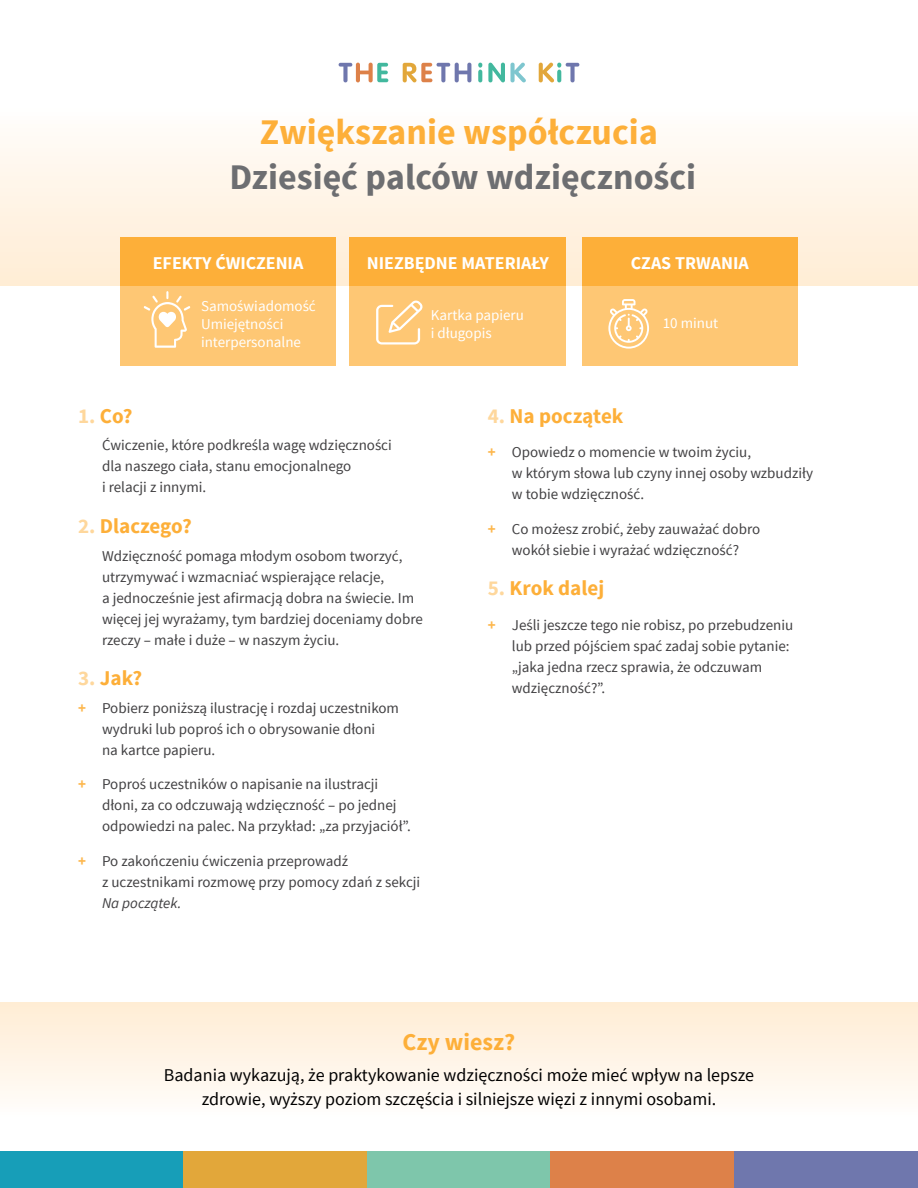
<style>
.page{position:relative;width:918px;height:1188px;background:#fff}
.page>*{position:absolute;margin:0;border:0;box-sizing:border-box;transform-origin:0 0}
.t1{font:700 36px "Source Sans Pro";color:#6d6e71}
.t2{font:700 36px "Source Sans Pro";color:#fdaf39}
.t3{font:700 24px "Source Sans Pro";color:#fdaf39}
.t4{font:700 21px "Source Sans Pro";color:#fdaf39}
.t5{font:18px/24px "Source Sans Pro";color:#000;text-align:center}
.t6{font:700 18px "Source Sans Pro";color:#fff}
.t7{font:15px/21px "Source Sans Pro";color:#414042}
.t8{font:15px/18px "Source Sans Pro";color:#fff}
.t9{font:italic 15px "Source Sans Pro";color:#414042}
.s1{color:#fed79c}
.s2{font-weight:700;color:#fdb74d}
</style>
<div class="page">
<svg style="left:0;top:1002px;width:918px;height:95px"></svg>
<div style="left:0;top:1151px;width:184px;height:37px;background:#179eb8"></div>
<div style="left:184px;top:1151px;width:183px;height:37px;background:#e2a73a"></div>
<div style="left:367px;top:1151px;width:184px;height:37px;background:#7ec6ab"></div>
<div style="left:550px;top:1151px;width:184px;height:37px;background:#dd8149"></div>
<div style="left:734px;top:1151px;width:184px;height:37px;background:#6f77ad"></div>
<div style="left:0;top:0;width:918px;height:286px;background:linear-gradient(to bottom,#fff,#ffeed8)"></div>
<svg style="left:403px;top:63px;width:68px;height:19px"></svg>
<svg style="left:488px;top:63px;width:38px;height:19px"></svg>
<svg style="left:478px;top:70px;width:4px;height:12px"></svg>
<svg style="left:478px;top:63px;width:4px;height:5px"></svg>
<svg style="left:539px;top:63px;width:40px;height:19px"></svg>
<svg style="left:339px;top:63px;width:49px;height:19px"></svg>
<div style="left:120px;top:237px;width:216px;height:129px;background:#fdaf39"></div>
<div style="left:120px;top:286px;width:216px;height:80px;background:#fec774"></div>
<svg style="left:144px;top:291px;width:46px;height:57px"></svg>
<div style="left:350px;top:237px;width:216px;height:129px;background:#fdaf39"></div>
<div style="left:350px;top:286px;width:216px;height:80px;background:#fec774"></div>
<div style="left:582px;top:237px;width:216px;height:129px;background:#fdaf39"></div>
<div style="left:582px;top:286px;width:216px;height:80px;background:#fec774"></div>
<svg style="left:608px;top:299px;width:41px;height:50px"></svg>
<svg style="left:376px;top:300px;width:47px;height:45px"></svg>
<h1 class="t2" style="left:260px;top:109px;width:400px">Zwiększanie współczucia</h1>
<h1 class="t1" style="left:229px;top:154px;width:468px">Dziesięć palców wdzięczności</h1>
<p class="t6" style="left:153px;top:251px;width:152px">EFEKTY ĆWICZENIA</p>
<p class="t8" style="left:201px;top:298px;width:116px">Samoświadomość<br>Umiejętności interpersonalne</p>
<p class="t6" style="left:367px;top:251px;width:184px">NIEZBĘDNE MATERIAŁY</p>
<p class="t8" style="left:431px;top:307px;width:95px">Kartka papieru i długopis</p>
<p class="t6" style="left:631px;top:251px;width:119px">CZAS TRWANIA</p>
<p class="t8" style="left:663px;top:314px;width:57px">10 minut</p>
<h3 class="t4" style="left:78px;top:402px;width:56px"><span class="s1">1.</span> Co?</h3>
<p class="t7" style="left:102px;top:435px;width:291px">Ćwiczenie, które podkreśla wagę wdzięczności dla naszego ciała, stanu emocjonalnego<br>i relacji z innymi.</p>
<h3 class="t4" style="left:78px;top:512px;width:115px"><span class="s1">2.</span> Dlaczego?</h3>
<p class="t7" style="left:102px;top:545px;width:322px">Wdzięczność pomaga młodym osobom tworzyć, utrzymywać i wzmacniać wspierające relacje,<br>a jednocześnie jest afirmacją dobra na świecie. Im więcej jej wyrażamy, tym bardziej doceniamy dobre rzeczy – małe i duże – w naszym życiu.</p>
<h3 class="t4" style="left:78px;top:665px;width:66px"><span class="s1">3.</span> Jak?</h3>
<p class="t7" style="left:102px;top:698px;width:299px;text-indent:-24px"><span class="s2">+</span> Pobierz poniższą ilustrację i rozdaj uczestnikom wydruki lub poproś ich o obrysowanie dłoni<br>na kartce papieru.</p>
<p class="t7" style="left:102px;top:774px;width:310px;text-indent:-24px"><span class="s2">+</span> Poproś uczestników o napisanie na ilustracji dłoni, za co odczuwają wdzięczność – po jednej odpowiedzi na palec. Na przykład: „za przyjaciół”.</p>
<p class="t7" style="left:102px;top:851px;width:320px;text-indent:-24px"><span class="s2">+</span> Po zakończeniu ćwiczenia przeprowadź<br>z uczestnikami rozmowę przy pomocy zdań z sekcji</p>
<p class="t9" style="left:102px;top:894px;width:81px">Na początek.</p>
<h3 class="t4" style="left:488px;top:402px;width:137px"><span class="s1">4.</span> Na początek</h3>
<p class="t7" style="left:512px;top:442px;width:303px;text-indent:-24px"><span class="s2">+</span> Opowiedz o momencie w twoim życiu,<br>w którym słowa lub czyny innej osoby wzbudziły w tobie wdzięczność.</p>
<p class="t7" style="left:488px;top:518px;width:274px;text-align:center"><span class="s2">+</span> Co możesz zrobić, żeby zauważać dobro wokół siebie i wyrażać wdzięczność?</p>
<h3 class="t4" style="left:488px;top:575px;width:118px"><span class="s1">5.</span> Krok dalej</h3>
<p class="t7" style="left:512px;top:614px;width:283px;text-indent:-24px"><span class="s2">+</span> Jeśli jeszcze tego nie robisz, po przebudzeniu lub przed pójściem spać zadaj sobie pytanie: „jaka jedna rzecz sprawia, że odczuwam wdzięczność?”.</p>
<h2 class="t3" style="left:403px;top:1027px;width:114px">Czy wiesz?</h2>
<p class="t5" style="left:164px;top:1064px;width:592px">Badania wykazują, że praktykowanie wdzięczności może mieć wpływ na lepsze zdrowie, wyższy poziom szczęścia i silniejsze więzi z innymi osobami.</p>
</div>
